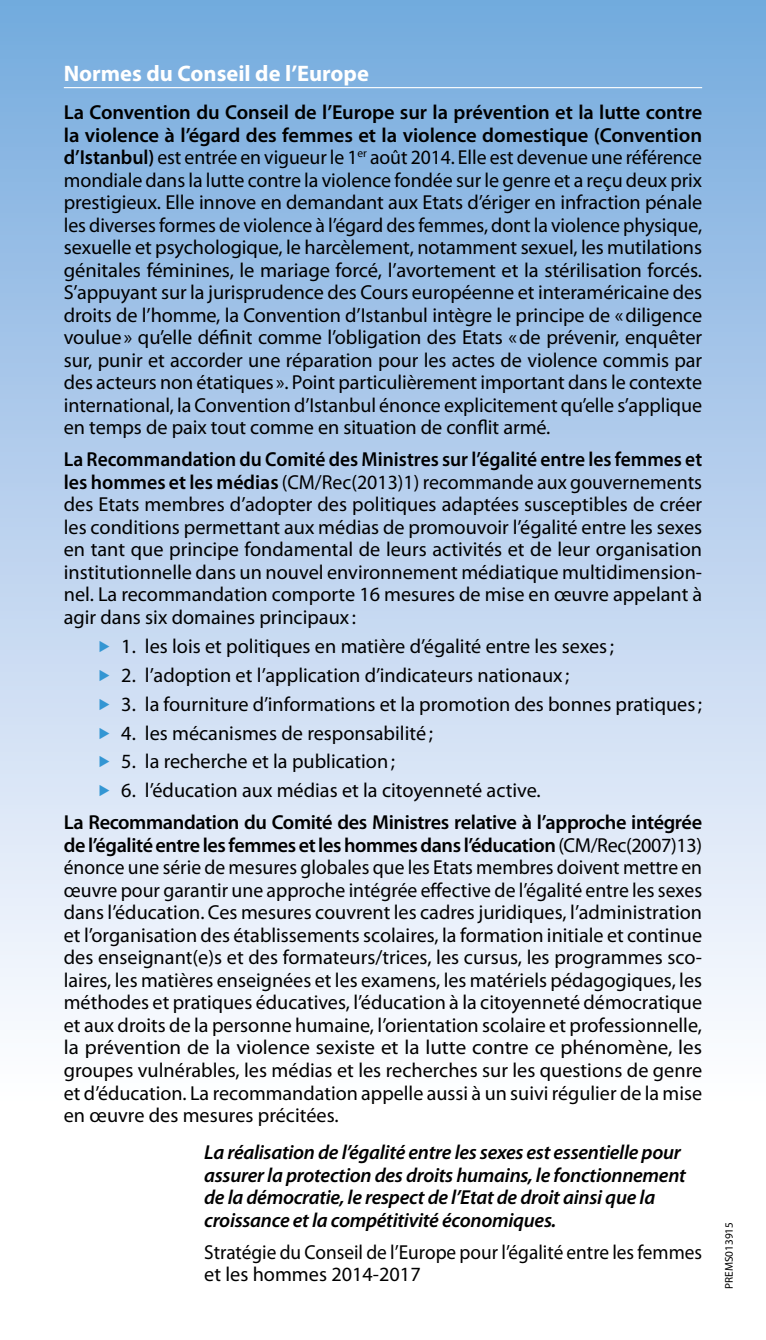
<style>
.page{position:relative;width:766px;height:1340px;background:#fff}
.page>*{position:absolute;margin:0;border:0;box-sizing:border-box;transform-origin:0 0}
.t1{font:700 22.5px "Myriad Pro";color:#fff}
.t2{font:20.25px/22.5px "Myriad Pro";color:#000;text-align:justify}
.t3{font:italic 600 20.25px/22.5px "Myriad Pro";letter-spacing:-.015em;color:#000}
.t4{font:20.25px/22.5px "Myriad Pro";color:#000;scale:.95 1}
.t5{font:11.25px "Myriad Pro";color:#000}
.s1{font-weight:600}
</style>
<div class="page">
<div style="left:0;top:0;width:765px;height:1105px;background:linear-gradient(to bottom,#77aade,#fff)"></div>
<hr style="left:64px;top:87px;width:638px;height:1px;background:#fff">
<svg style="left:100px;top:640px;width:9px;height:12px"></svg>
<svg style="left:100px;top:669px;width:9px;height:12px"></svg>
<svg style="left:100px;top:698px;width:9px;height:11px"></svg>
<svg style="left:100px;top:727px;width:9px;height:11px"></svg>
<svg style="left:100px;top:756px;width:9px;height:11px"></svg>
<svg style="left:100px;top:785px;width:9px;height:11px"></svg>
<p class="t1" style="left:64px;top:58px;width:306px">Normes du Conseil de l’Europe</p>
<p class="t2" style="left:64px;top:101px;width:639px"><span class="s1">La Convention du Conseil de l’Europe sur la prévention et la lutte contre la violence à l’égard des femmes et la violence domestique (Convention d’Istanbul)</span> est entrée en vigueur le 1<sup>er</sup> août 2014. Elle est devenue une référence mondiale dans la lutte contre la violence fondée sur le genre et a reçu deux prix prestigieux. Elle innove en demandant aux Etats d’ériger en infraction pénale les diverses formes de violence à l’égard des femmes, dont la violence physique, sexuelle et psychologique, le harcèlement, notamment sexuel, les mutilations génitales féminines, le mariage forcé, l’avortement et la stérilisation forcés.<br>S’appuyant sur la jurisprudence des Cours européenne et interaméricaine des droits de l’homme, la Convention d’Istanbul intègre le principe de «diligence voulue» qu’elle définit comme l’obligation des Etats «de prévenir, enquêter sur, punir et accorder une réparation pour les actes de violence commis par des acteurs non étatiques ». Point particulièrement important dans le contexte international, la Convention d’Istanbul énonce explicitement qu’elle s’applique en temps de paix tout comme en situation de conflit armé.</p>
<p class="t2" style="left:64px;top:448px;width:639px"><span class="s1">La Recommandation du Comité des Ministres sur l’égalité entre les femmes et les hommes et les médias</span> (CM/Rec(2013)1) recommande aux gouvernements des Etats membres d’adopter des politiques adaptées susceptibles de créer les conditions permettant aux médias de promouvoir l’égalité entre les sexes en tant que principe fondamental de leurs activités et de leur organisation institutionnelle dans un nouvel environnement médiatique multidimension&shy;nel. La recommandation comporte 16 mesures de mise en œuvre appelant à agir dans six domaines principaux :</p>
<p class="t2" style="left:121px;top:634px;width:494px">1. les lois et politiques en matière d’égalité entre les sexes;</p>
<p class="t2" style="left:121px;top:663px;width:449px">2. l’adoption et l’application d’indicateurs nationaux ;</p>
<p class="t2" style="left:121px;top:692px;width:582px">3. la fourniture d’informations et la promotion des bonnes pratiques;</p>
<p class="t2" style="left:121px;top:721px;width:313px">4. les mécanismes de responsabilité;</p>
<p class="t2" style="left:121px;top:750px;width:275px">5. la recherche et la publication;</p>
<p class="t2" style="left:121px;top:779px;width:421px">6. l’éducation aux médias et la citoyenneté active.</p>
<p class="t2" style="left:64px;top:811px;width:639px"><span class="s1">La Recommandation du Comité des Ministres relative à l’approche intégrée de l’égalité entre les femmes et les hommes dans l’éducation</span> (CM/Rec(2007)13) énonce une série de mesures globales que les Etats membres doivent mettre en œuvre pour garantir une approche intégrée effective de l’égalité entre les sexes dans l’éducation. Ces mesures couvrent les cadres juridiques, l’administration et l’organisation des établissements scolaires, la formation initiale et continue des enseignant(e)s et des formateurs/trices, les cursus, les programmes sco&shy;laires, les matières enseignées et les examens, les matériels pédagogiques, les méthodes et pratiques éducatives, l’éducation à la citoyenneté démocratique et aux droits de la personne humaine, l’orientation scolaire et professionnelle, la prévention de la violence sexiste et la lutte contre ce phénomène, les groupes vulnérables, les médias et les recherches sur les questions de genre et d’éducation. La recommandation appelle aussi à un suivi régulier de la mise en œuvre des mesures précitées.</p>
<p class="t3" style="left:204px;top:1140px;width:483px">La réalisation de l’égalité entre les sexes est essentielle pour assurer la protection des droits humains, le fonctionnement de la démocratie, le respect de l’Etat de droit ainsi que la croissance et la compétitivité économiques.</p>
<p class="t4" style="left:204px;top:1240px;width:525px">Stratégie du Conseil de l’Europe pour l’égalité entre les femmes et les hommes 2014-2017</p>
<p class="t5" style="left:722px;top:1288px;width:68px;rotate:-90deg">PREMS013915</p>
</div>
